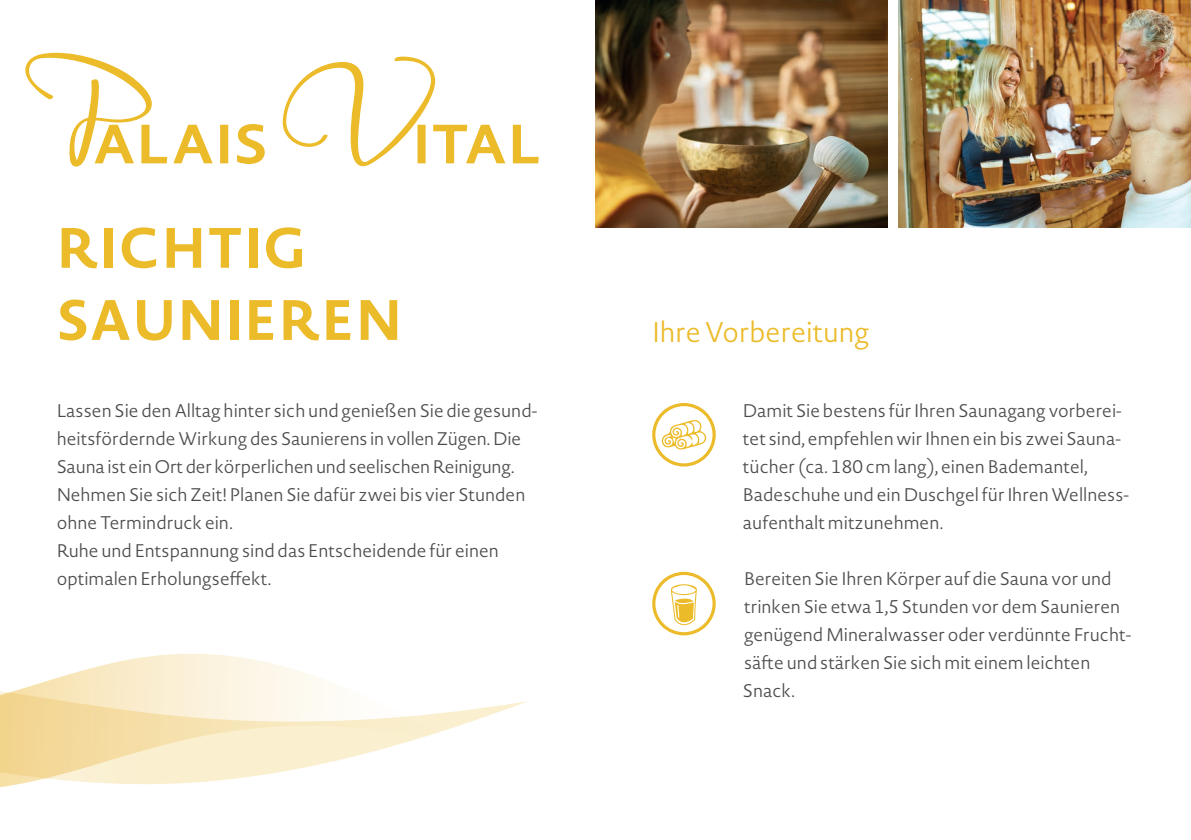
<style>
.page{position:relative;width:1191px;height:840px;background:#fff}
.page>*{position:absolute;margin:0;border:0;box-sizing:border-box;transform-origin:0 0}
.t1{font:700 56px/72px "Novel Sans Pro";letter-spacing:.02em;color:#ecbb2a}
.t2{font:300 28px "Novel Sans Pro";color:#ecbb2a}
.t3{font:300 18px/28px "Novel Sans Pro";color:#4d4b4b}
</style>
<div class="page">
<svg style="left:25px;top:52px;width:514px;height:115px"></svg>
<svg style="left:0;top:653px;width:527px;height:134px"></svg>
<svg style="left:661px;top:420px;width:45px;height:30px"></svg>
<div style="left:652px;top:403px;width:63px;height:63px;border:3px solid #ecbb2a;border-radius:50%"></div>
<div style="left:652px;top:571px;width:63px;height:64px;border:3px solid #ecbb2a;border-radius:50%"></div>
<svg style="left:671px;top:584px;width:26px;height:42px"></svg>
<img style="left:898px;top:0;width:293px;height:227px">
<img style="left:595px;top:0;width:293px;height:227px">
<h1 class="t1" style="left:57px;top:210px;width:347px">RICHTIG<br>SAUNIEREN</h1>
<p class="t3" style="left:57px;top:395px;width:482px">Lassen Sie den Alltag hinter sich und genießen Sie die gesund&shy;heitsfördernde Wirkung des Saunierens in vollen Zügen. Die Sauna ist ein Ort der körperlichen und seelischen Reinigung.<br>Nehmen Sie sich Zeit! Planen Sie dafür zwei bis vier Stunden ohne Termindruck ein.<br>Ruhe und Entspannung sind das Entscheidende für einen optimalen Erholungseffekt.</p>
<h2 class="t2" style="left:652px;top:311px;width:219px">Ihre Vorbereitung</h2>
<p class="t3" style="left:743px;top:396px;width:387px">Damit Sie bestens für Ihren Saunagang vorberei&shy;tet sind, empfehlen wir Ihnen ein bis zwei Sauna&shy;tücher (ca. 180 cm lang), einen Bademantel, Badeschuhe und ein Duschgel für Ihren Wellness&shy;aufenthalt mitzunehmen.</p>
<p class="t3" style="left:743px;top:564px;width:390px">Bereiten Sie Ihren Körper auf die Sauna vor und trinken Sie etwa 1,5 Stunden vor dem Saunieren genügend Mineralwasser oder verdünnte Frucht&shy;säfte und stärken Sie sich mit einem leichten Snack.</p>
</div>
